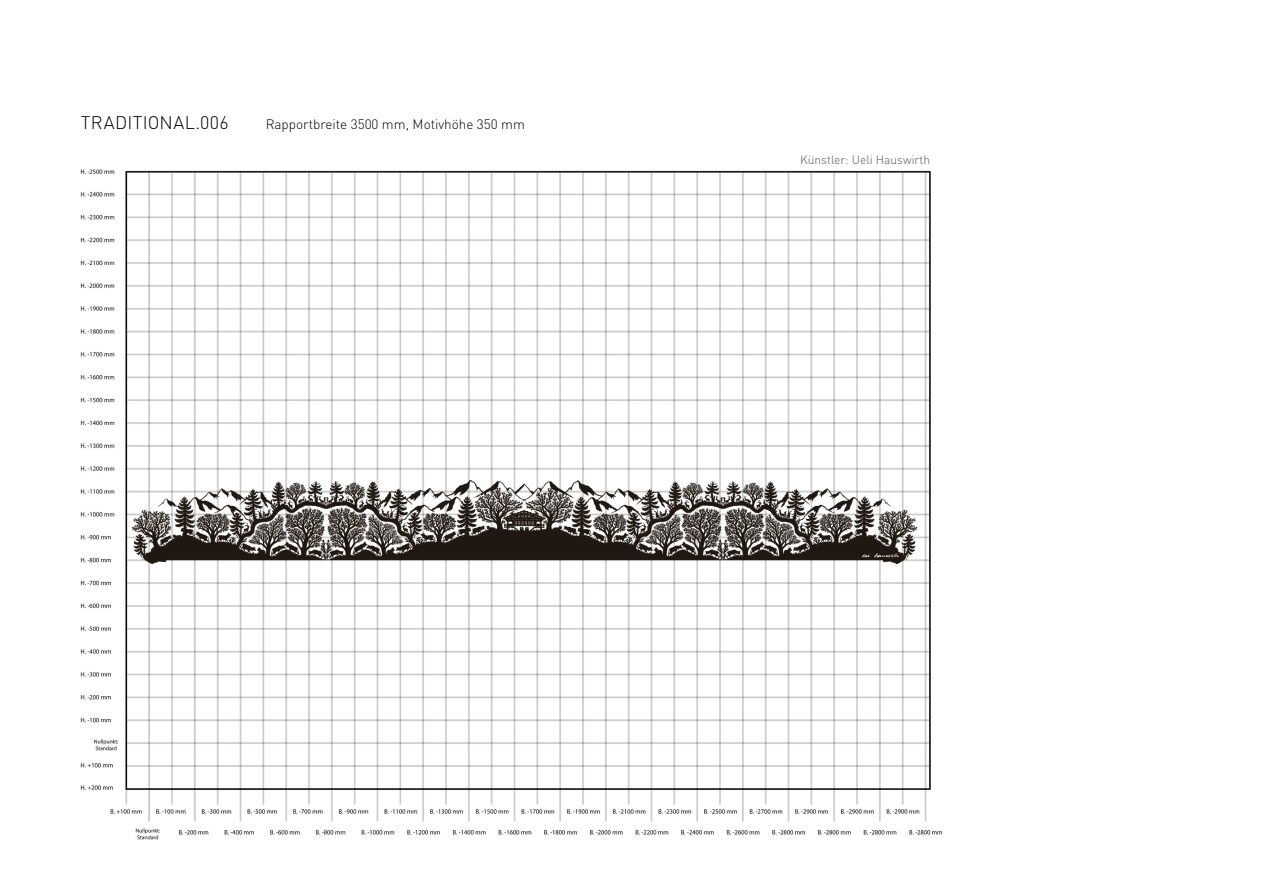
<style>
.page{position:relative;width:1263px;height:893px;background:#fff}
.page>*{position:absolute;margin:0;border:0;box-sizing:border-box;transform-origin:0 0}
.t1{font:300 18px "DIN Pro";letter-spacing:.02em;color:#000}
.t2{font:300 13.5px "DIN Pro";color:#000}
.t3{font:300 12px "DIN Pro";color:#575756}
</style>
<div class="page">
<img style="left:80px;top:169px;width:863px;height:671px">
<h1 class="t1" style="left:81px;top:108px;width:149px">TRADITIONAL.006</h1>
<p class="t2" style="left:266px;top:113px;width:261px">Rapportbreite 3500 mm, Motivhöhe 350 mm</p>
<p class="t3" style="left:800px;top:151px;width:131px">Künstler: Ueli Hauswirth</p>
</div>
